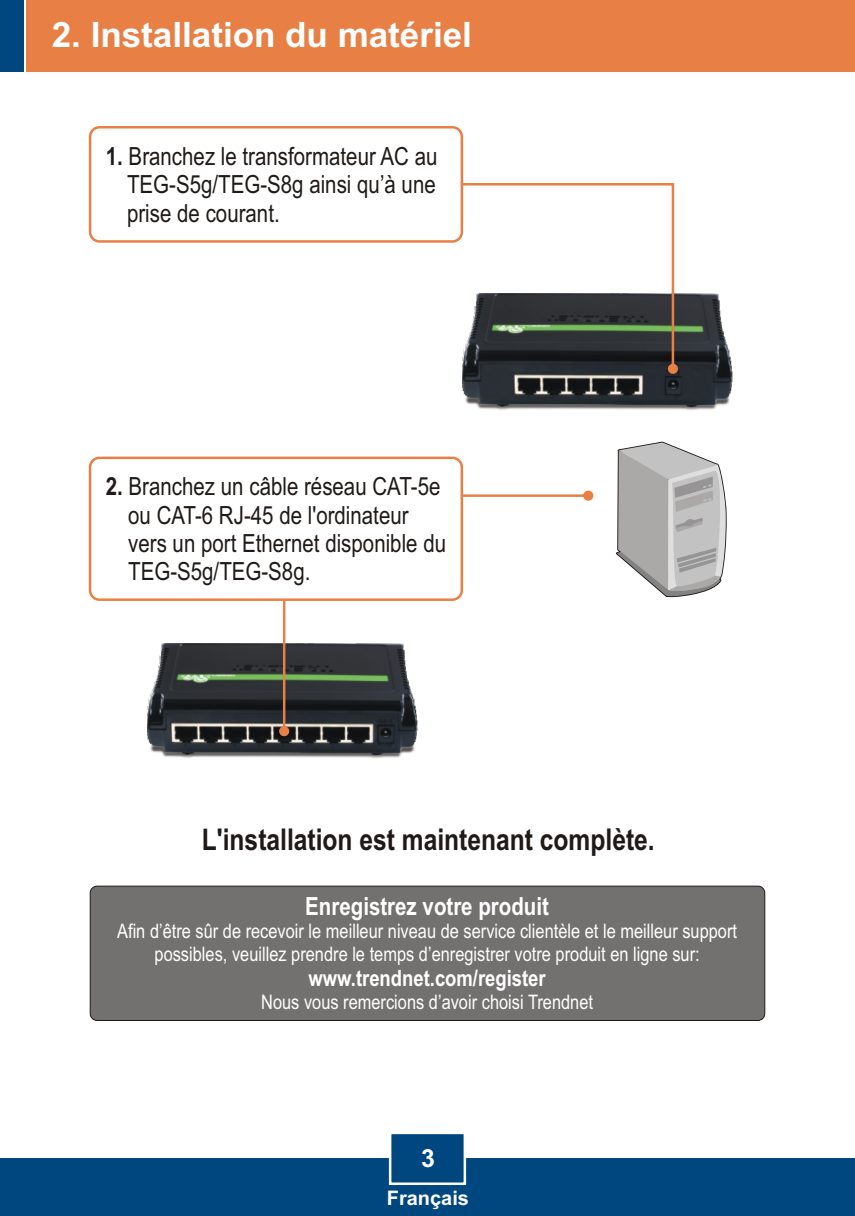
<style>
.page{position:relative;width:855px;height:1216px;background:#fff}
.page>*{position:absolute;margin:0;border:0;box-sizing:border-box;transform-origin:0 0}
.t1{font:700 35px "Arial";color:#fff}
.t2{font:700 30px "Arial Narrow";color:#1f1a17}
.t3{font:25px/28.2px "Arial Narrow";color:#1f1a17;text-align:justify}
.t4{font:700 25px "Arial Narrow";color:#fff}
.t5{font:700 25px "Arial";color:#fff}
.t6{font:700 22.5px "Arial Narrow";color:#fff}
.t7{font:20px/22.8px "Arial Narrow";color:#fff;text-align:center}
.t8{font:700 20px "Arial";color:#fff}
.s1{font-weight:700}
</style>
<div class="page">
<div style="left:0;top:1159px;width:855px;height:57px;background:#004780"></div>
<div style="left:26px;top:0;width:829px;height:72px;background:#e88045"></div>
<div style="left:0;top:0;width:23px;height:72px;background:#004780"></div>
<svg style="left:388px;top:1134px;width:79px;height:51px"></svg>
<img style="left:463px;top:294px;width:270px;height:117px">
<svg style="left:462px;top:183px;width:216px;height:191px"></svg>
<img style="left:148px;top:643px;width:270px;height:116px">
<svg style="left:279px;top:601px;width:10px;height:135px"></svg>
<svg style="left:426px;top:441px;width:301px;height:157px"></svg>
<div style="left:89px;top:126px;width:374px;height:117px;background:#fff;border:3px solid #e88045;border-radius:9px"></div>
<div style="left:89px;top:457px;width:374px;height:144px;background:#fff;border:3px solid #e88045;border-radius:9px"></div>
<div style="left:90px;top:886px;width:675px;height:135px;background:#737070;border:1px solid #1f1a17;border-radius:7px"></div>
<h1 class="t1" style="left:52px;top:21px;width:422px">2. Installation du matériel</h1>
<p class="t3" style="left:127px;top:144px;width:312px;text-indent:-21px"><span class="s1">1.</span> Branchez le transformateur AC au TEG-S5g/TEG-S8g ainsi qu’à une prise de courant.</p>
<p class="t3" style="left:128px;top:475px;width:319px;text-align:left;text-indent:-22px"><span class="s1">2.</span> Branchez un câble réseau CAT-5e ou CAT-6 RJ-45 de l'ordinateur vers un port Ethernet disponible du<br>TEG-S5g/TEG-S8g.</p>
<h2 class="t2" style="left:202px;top:828px;width:454px">L'installation est maintenant complète.</h2>
<p class="t4" style="left:305px;top:897px;width:245px">Enregistrez votre produit</p>
<p class="t7" style="left:117px;top:922px;width:621px">Afin d’être sûr de recevoir le meilleur niveau de service clientèle et le meilleur support possibles, veuillez prendre le temps d’enregistrer votre produit en ligne sur:</p>
<p class="t6" style="left:309px;top:970px;width:239px">www.trendnet.com/register</p>
<p class="t7" style="left:261px;top:993px;width:333px">Nous vous remercions d’avoir choisi Trendnet</p>
<p class="t5" style="left:421px;top:1148px;width:15px">3</p>
<p class="t8" style="left:387px;top:1190px;width:84px">Français</p>
</div>
